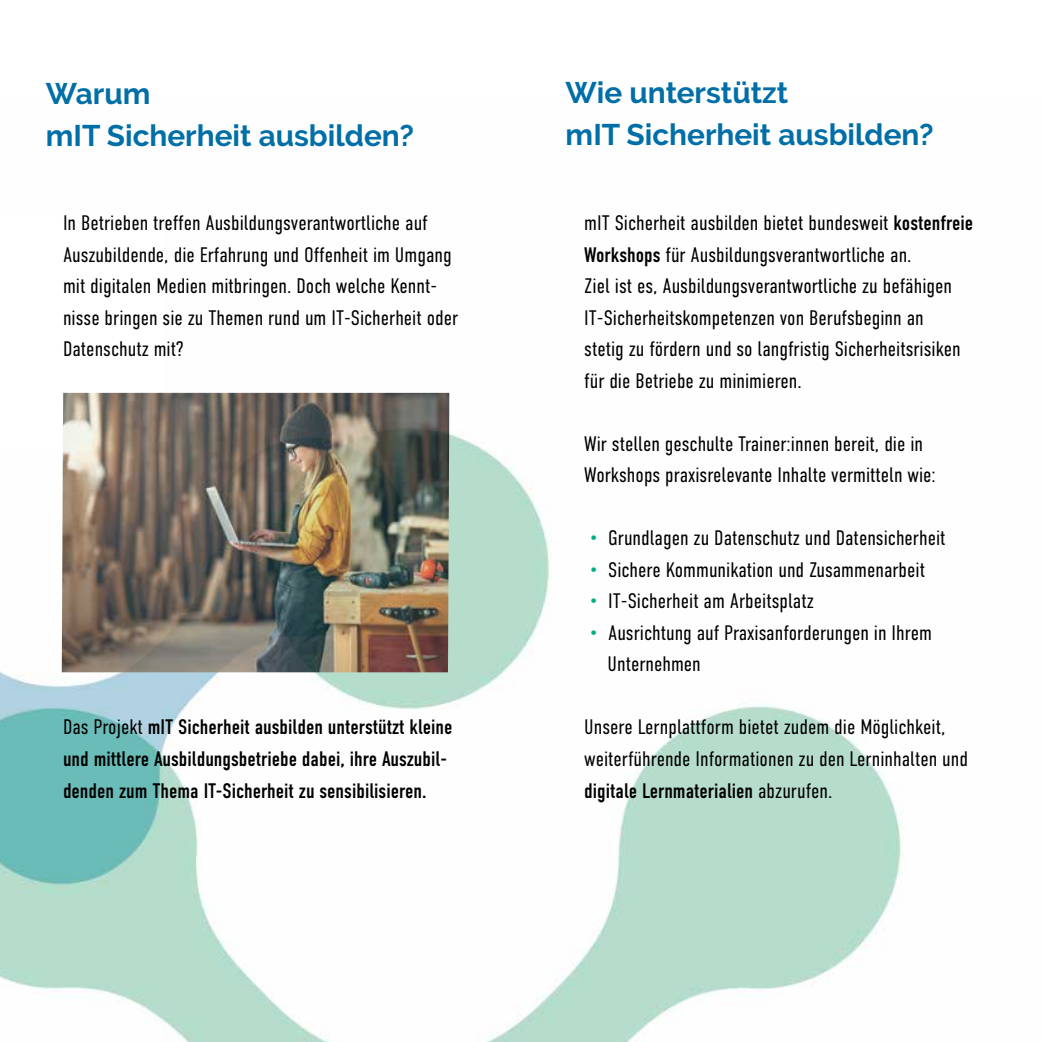
<style>
.page{position:relative;width:1042px;height:1042px;background:#fff}
.page>*{position:absolute;margin:0;border:0;box-sizing:border-box;transform-origin:0 0}
.t1{font:700 29.75px/42px "Raleway";color:#006ea7}
.t2{font:300 21px/31.5px "DIN Condensed";color:#000}
.t3{font:21px/31.5px "DIN Condensed";color:#000}
.s1{font-weight:300}
.s2{font-weight:400}
.s3{color:#00ae84}
</style>
<div class="page">
<img style="left:0;top:392px;width:901px;height:650px">
<div style="left:0;top:215px;width:164px;height:236px;background:#fff"></div>
<img style="left:62px;top:393px;width:387px;height:279px">
<h1 class="t1" style="left:46px;top:73px;width:369px">Warum<br>mIT Sicherheit ausbilden?</h1>
<p class="t2" style="left:63px;top:207px;width:397px">In Betrieben treffen Ausbildungsverantwortliche auf Auszubildende, die Erfahrung und Offenheit im Umgang mit digitalen Medien mitbringen. Doch welche Kennt&shy;nisse bringen sie zu Themen rund um IT-Sicherheit oder Datenschutz mit?</p>
<p class="t3" style="left:63px;top:712px;width:391px"><span class="s1">Das Projekt</span> mIT Sicherheit ausbilden unterstützt kleine und mittlere Ausbildungsbetriebe dabei, ihre Auszubil&shy;denden zum Thema IT-Sicherheit zu sensibilisieren.</p>
<h1 class="t1" style="left:566px;top:72px;width:369px">Wie unterstützt<br>mIT Sicherheit ausbilden?</h1>
<p class="t2" style="left:584px;top:207px;width:390px">mIT Sicherheit ausbilden bietet bundesweit <span class="s2">kostenfreie Workshops</span> für Ausbildungsverantwortliche an.<br>Ziel ist es, Ausbildungsverantwortliche zu befähigen IT-Sicherheitskompetenzen von Berufsbeginn an<br>stetig zu fördern und so langfristig Sicherheitsrisiken für die Betriebe zu minimieren.</p>
<p class="t2" style="left:584px;top:428px;width:353px">Wir stellen geschulte Trainer:innen bereit, die in<br>Workshops praxisrelevante Inhalte vermitteln wie:</p>
<p class="t2" style="left:589px;top:522px;width:358px"><span class="s3">•</span> Grundlagen zu Datenschutz und Datensicherheit</p>
<p class="t2" style="left:589px;top:554px;width:337px"><span class="s3">•</span> Sichere Kommunikation und Zusammenarbeit</p>
<p class="t2" style="left:589px;top:585px;width:226px"><span class="s3">•</span> IT-Sicherheit am Arbeitsplatz</p>
<p class="t2" style="left:607px;top:617px;width:326px;text-indent:-18px"><span class="s3">•</span> Ausrichtung auf Praxisanforderungen in Ihrem<br>Unternehmen</p>
<p class="t2" style="left:584px;top:711px;width:385px">Unsere Lernplattform bietet zudem die Möglichkeit, weiterführende Informationen zu den Lerninhalten und <span class="s2">digitale Lernmaterialien</span> abzurufen.</p>
</div>
